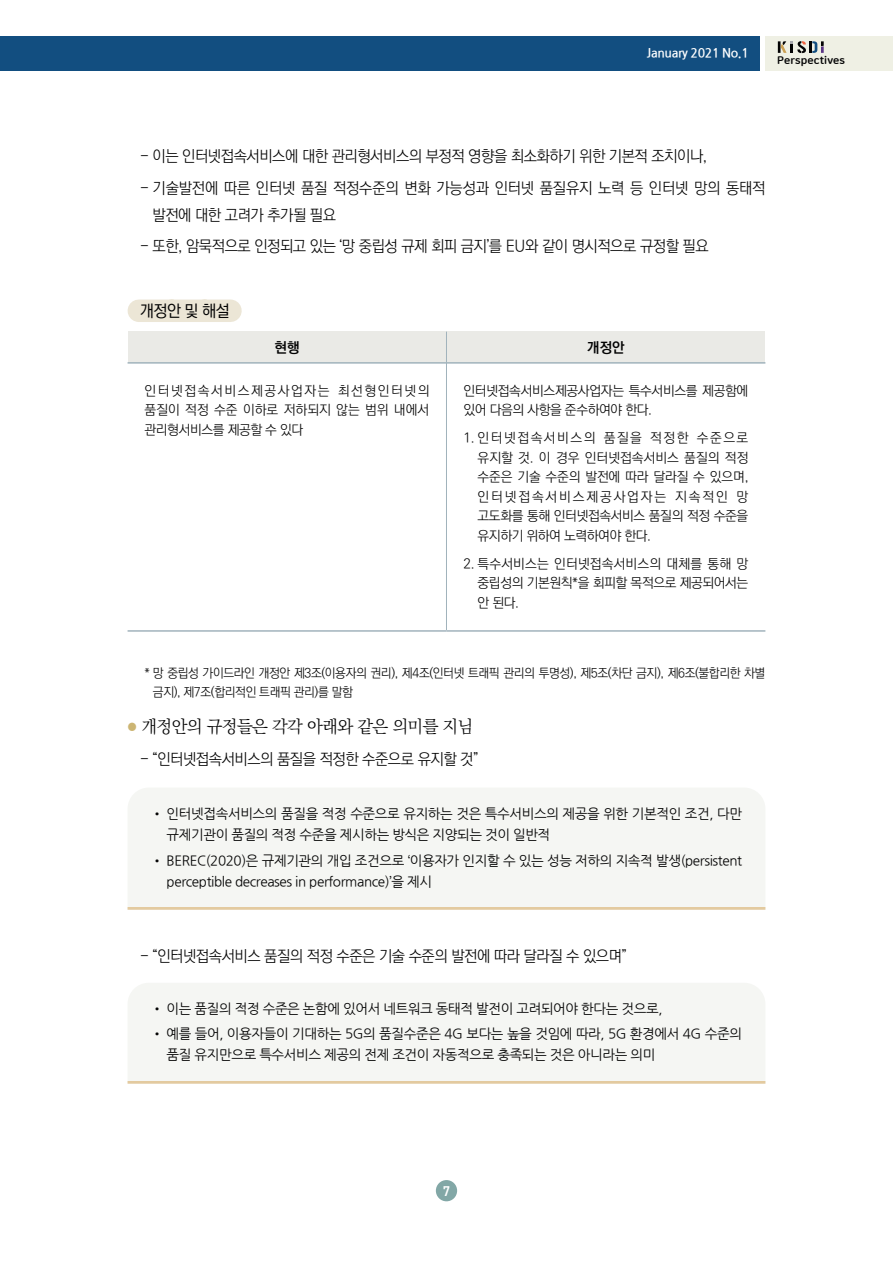
<style>
.page{position:relative;width:893px;height:1263px;background:#fff}
.page>*{position:absolute;margin:0;border:0;box-sizing:border-box;transform-origin:0 0}
.t1{font:300 17.25px "Ko Pub World Batang";letter-spacing:-.03em;color:#030303}
.t2{font:500 16.5px "Ko Pub World Dotum";color:#030303}
.t3{font:300 15.75px "Ko Pub World Dotum";letter-spacing:-.03em;color:#030303}
.t4{font:300 15.75px/27px "Ko Pub World Dotum";letter-spacing:-.01em;color:#030303}
.t5{font:700 14.25px "Ko Pub World Dotum";color:#030303}
.t6{font:600 14.25px "DIN2014";color:#fff}
.t7{font:13.5px/21px "Nanum Gothic";letter-spacing:-.03em;color:#030303}
.t8{font:300 13.5px/19.5px "Ko Pub World Dotum";letter-spacing:-.025em;color:#030303;text-align:justify}
.t9{font:300 12.75px/19.5px "Ko Pub World Dotum";letter-spacing:-.03em;color:#030303}
.t10{font:700 12.75px "Nanum Gothic";letter-spacing:-.03em;color:#fff}
.t11{font:10.65px "Nanum Square Round EB";letter-spacing:.01em;color:#030303}
.s1{font-size:10.5px;color:#ccb573}
</style>
<div class="page">
<div style="left:139px;top:299px;width:91px;height:23px;background:#ece6d6"></div>
<div style="left:128px;top:332px;width:318px;height:31px;background:#eaeae6"></div>
<div style="left:446px;top:332px;width:319px;height:31px;background:#eaeae6"></div>
<hr style="left:128px;top:362px;width:318px;height:2px;background:#a1b3bc">
<hr style="left:447px;top:362px;width:318px;height:2px;background:#a1b3bc">
<hr style="left:446px;top:332px;width:1px;height:31px;background:#a1b3bc">
<hr style="left:128px;top:630px;width:318px;height:2px;background:#a1b3bc">
<hr style="left:446px;top:630px;width:319px;height:2px;background:#a1b3bc">
<hr style="left:446px;top:363px;width:1px;height:267px;background:#a1b3bc">
<div style="left:128px;top:788px;width:637px;height:119px;background:#f5f6f3"></div>
<hr style="left:128px;top:907px;width:637px;height:3px;background:#e3ca9f">
<div style="left:128px;top:983px;width:637px;height:98px;background:#f5f6f3"></div>
<hr style="left:128px;top:1081px;width:637px;height:3px;background:#e3ca9f">
<div style="left:436px;top:1180px;width:21px;height:21px;background:#82a7a6;border-radius:50%"></div>
<div style="left:765px;top:36px;width:128px;height:35px;background:#eff0e4"></div>
<div style="left:0;top:36px;width:760px;height:35px;background:#124e80"></div>
<svg style="left:778px;top:41px;width:46px;height:12px"></svg>
<p class="t10" style="left:647px;top:47px;width:103px">January 2021 No.1</p>
<p class="t11" style="left:777px;top:54px;width:69px">Perspectives</p>
<p class="t3" style="left:140px;top:146px;width:568px">- 이는 인터넷접속서비스에 대한 관리형서비스의 부정적 영향을 최소화하기 위한 기본적 조치이나,</p>
<p class="t4" style="left:153px;top:175px;width:615px;text-indent:-12px">- 기술발전에 따른 인터넷 품질 적정수준의 변화 가능성과 인터넷 품질유지 노력 등 인터넷 망의 동태적 발전에 대한 고려가 추가될 필요</p>
<p class="t3" style="left:140px;top:235px;width:570px">- 또한, 암묵적으로 인정되고 있는 ‘망 중립성 규제 회피 금지’를 EU와 같이 명시적으로 규정할 필요</p>
<p class="t2" style="left:140px;top:299px;width:91px">개정안 및 해설</p>
<p class="t5" style="left:275px;top:337px;width:26px">현행</p>
<p class="t5" style="left:587px;top:337px;width:39px">개정안</p>
<p class="t8" style="left:145px;top:381px;width:286px">인터넷접속서비스제공사업자는 최선형인터넷의 품질이 적정 수준 이하로 저하되지 않는 범위 내에서 관리형서비스를 제공할 수 있다</p>
<p class="t8" style="left:463px;top:381px;width:286px">인터넷접속서비스제공사업자는 특수서비스를 제공함에 있어 다음의 사항을 준수하여야 한다.</p>
<p class="t8" style="left:478px;top:429px;width:272px;text-indent:-14px">1. 인터넷접속서비스의 품질을 적정한 수준으로 유지할 것. 이 경우 인터넷접속서비스 품질의 적정 수준은 기술 수준의 발전에 따라 달라질 수 있으며, 인터넷접속서비스제공사업자는 지속적인 망 고도화를 통해 인터넷접속서비스 품질의 적정 수준을 유지하기 위하여 노력하여야 한다.</p>
<p class="t8" style="left:478px;top:554px;width:272px;text-indent:-14px">2. 특수서비스는 인터넷접속서비스의 대체를 통해 망 중립성의 기본원칙*을 회피할 목적으로 제공되어서는 안 된다.</p>
<p class="t9" style="left:153px;top:663px;width:614px;text-indent:-8px">* 망 중립성 가이드라인 개정안 제3조(이용자의 권리), 제4조(인터넷 트래픽 관리의 투명성), 제5조(차단 금지), 제6조(불합리한 차별 금지), 제7조(합리적인 트래픽 관리)를 말함</p>
<p class="t1" style="left:128px;top:714px;width:347px"><span class="s1">●</span> 개정안의 규정들은 각각 아래와 같은 의미를 지님</p>
<p class="t3" style="left:140px;top:748px;width:339px">- “인터넷접속서비스의 품질을 적정한 수준으로 유지할 것”</p>
<p class="t7" style="left:167px;top:804px;width:577px;text-indent:-16px">•․ 인터넷접속서비스의 품질을 적정 수준으로 유지하는 것은 특수서비스의 제공을 위한 기본적인 조건, 다만 규제기관이 품질의 적정 수준을 제시하는 방식은 지양되는 것이 일반적</p>
<p class="t7" style="left:167px;top:850px;width:577px;text-indent:-16px">•․ BEREC(2020)은 규제기관의 개입 조건으로 ‘이용자가 인지할 수 있는 성능 저하의 지속적 발생(persistent perceptible decreases in performance)’을 제시</p>
<p class="t3" style="left:140px;top:945px;width:488px">- “인터넷접속서비스 품질의 적정 수준은 기술 수준의 발전에 따라 달라질 수 있으며”</p>
<p class="t7" style="left:151px;top:999px;width:513px">•․ 이는 품질의 적정 수준은 논함에 있어서 네트워크 동태적 발전이 고려되어야 한다는 것으로,</p>
<p class="t7" style="left:167px;top:1024px;width:577px;text-indent:-16px">•․ 예를 들어, 이용자들이 기대하는 5G의 품질수준은 4G 보다는 높을 것임에 따라, 5G 환경에서 4G 수준의 품질 유지만으로 특수서비스 제공의 전제 조건이 자동적으로 충족되는 것은 아니라는 의미</p>
<p class="t6" style="left:443px;top:1181px;width:9px">7</p>
</div>
